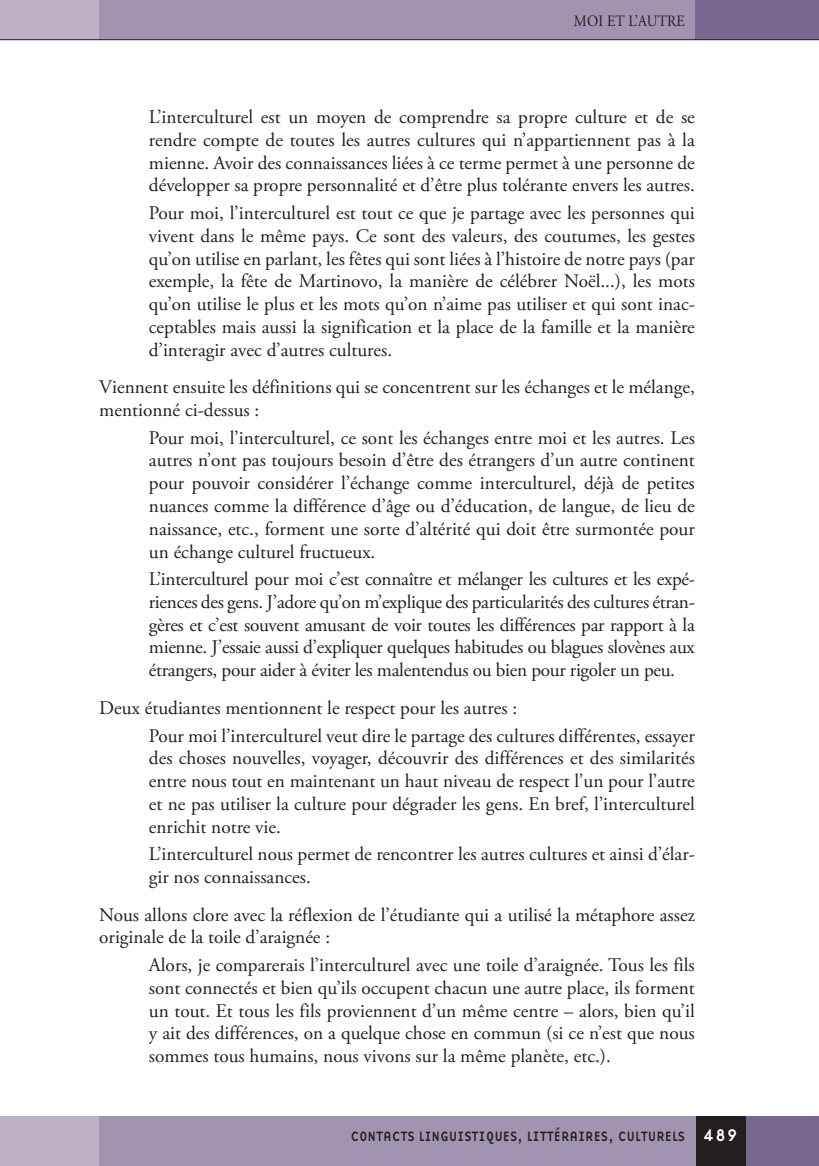
<style>
.page{position:relative;width:819px;height:1166px;background:#fff}
.page>*{position:absolute;margin:0;border:0;box-sizing:border-box;transform-origin:0 0}
.t1{font:19.25px/22.8px "Adobe Garamond Pro";color:#231f20;text-align:justify}
.t2{font:15.75px "Adobe Garamond Pro";letter-spacing:.015em;color:#231f20;scale:.9 1}
.t3{font:14px "Base Nine";letter-spacing:-.01em;color:#231f20;scale:.93 1}
.s1{font-size:17.5px;color:#fff}
</style>
<div class="page">
<div style="left:99px;top:0;width:596px;height:40px;background:#a194b0"></div>
<div style="left:0;top:0;width:99px;height:40px;background:#bcb1c7"></div>
<div style="left:694px;top:0;width:125px;height:40px;background:#796990"></div>
<hr style="left:0;top:39px;width:819px;height:1px;background:#231f20">
<div style="left:74px;top:1116px;width:622px;height:50px;background:#a194b0"></div>
<div style="left:0;top:1116px;width:99px;height:50px;background:#bcb1c7"></div>
<div style="left:745px;top:1116px;width:74px;height:50px;background:#796990"></div>
<div style="left:695px;top:1116px;width:50px;height:50px;background:#231f20"></div>
<p class="t2" style="left:574px;top:11px;width:125px">MOI ET L’AUTRE</p>
<p class="t1" style="left:149px;top:106px;width:547px">L’interculturel est un moyen de comprendre sa propre culture et de se rendre compte de toutes les autres cultures qui n’appartiennent pas à la mienne. Avoir des connaissances liées à ce terme permet à une personne de développer sa propre personnalité et d’être plus tolérante envers les autres.</p>
<p class="t1" style="left:149px;top:202px;width:547px">Pour moi, l’interculturel est tout ce que je partage avec les personnes qui vivent dans le même pays. Ce sont des valeurs, des coutumes, les gestes qu’on utilise en parlant, les fêtes qui sont liées à l’histoire de notre pays (par exemple, la fête de Martinovo, la manière de célébrer Noël...), les mots qu’on utilise le plus et les mots qu’on n’aime pas utiliser et qui sont inac&shy;ceptables mais aussi la signification et la place de la famille et la manière d’interagir avec d’autres cultures.</p>
<p class="t1" style="left:99px;top:376px;width:597px">Viennent ensuite les définitions qui se concentrent sur les échanges et le mélange, mentionné ci-dessus :</p>
<p class="t1" style="left:149px;top:427px;width:547px">Pour moi, l’interculturel, ce sont les échanges entre moi et les autres. Les autres n’ont pas toujours besoin d’être des étrangers d’un autre continent pour pouvoir considérer l’échange comme interculturel, déjà de petites nuances comme la différence d’âge ou d’éducation, de langue, de lieu de naissance, etc., forment une sorte d’altérité qui doit être surmontée pour un échange culturel fructueux.</p>
<p class="t1" style="left:149px;top:568px;width:547px">L’interculturel pour moi c’est connaître et mélanger les cultures et les expé&shy;riences des gens. J’adore qu’on m’explique des particularités des cultures étran&shy;gères et c’est souvent amusant de voir toutes les différences par rapport à la mienne. J’essaie aussi d’expliquer quelques habitudes ou blagues slovènes aux étrangers, pour aider à éviter les malentendus ou bien pour rigoler un peu.</p>
<p class="t1" style="left:99px;top:697px;width:419px">Deux étudiantes mentionnent le respect pour les autres :</p>
<p class="t1" style="left:149px;top:725px;width:547px">Pour moi l’interculturel veut dire le partage des cultures différentes, essayer des choses nouvelles, voyager, découvrir des différences et des similarités entre nous tout en maintenant un haut niveau de respect l’un pour l’autre et ne pas utiliser la culture pour dégrader les gens. En bref, l’interculturel enrichit notre vie.</p>
<p class="t1" style="left:149px;top:843px;width:547px">L’interculturel nous permet de rencontrer les autres cultures et ainsi d’élar&shy;gir nos connaissances.</p>
<p class="t1" style="left:99px;top:904px;width:597px">Nous allons clore avec la réflexion de l’étudiante qui a utilisé la métaphore assez originale de la toile d’araignée :</p>
<p class="t1" style="left:149px;top:954px;width:547px">Alors, je comparerais l’interculturel avec une toile d’araignée. Tous les fils sont connectés et bien qu’ils occupent chacun une autre place, ils forment un tout. Et tous les fils proviennent d’un même centre – alors, bien qu’il y ait des différences, on a quelque chose en commun (si ce n’est que nous sommes tous humains, nous vivons sur la même planète, etc.).</p>
<p class="t3" style="left:350px;top:1126px;width:418px">CONTACTS LINGUISTIQUES, LITTÉRAIRES, CULTURELS <span class="s1">489</span></p>
</div>
